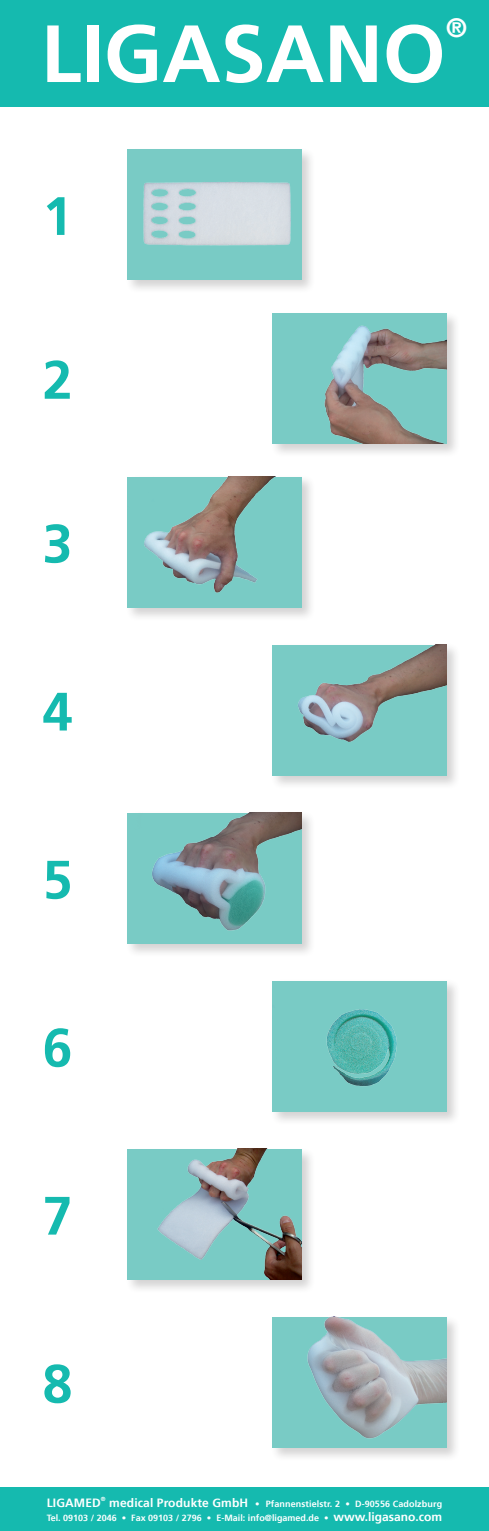
<style>
.page{position:relative;width:489px;height:1531px;background:#fff}
.page>*{position:absolute;margin:0;border:0;box-sizing:border-box;transform-origin:0 0}
.t1{font:700 81px "Frutiger";color:#fff}
.t2{font:700 54px "Frutiger";color:#15baaf}
.t3{font:700 27px "Frutiger";color:#fff}
.t4{font:700 12px "Frutiger";letter-spacing:.01em;color:#fff}
.t5{font:700 9px/14.4px "Frutiger";color:#fff;text-align:right}
.t6{font:700 6px "Frutiger";color:#fff}
.s1{font-size:12px}
</style>
<div class="page">
<div style="left:0;top:0;width:489px;height:106px;background:#15baaf"></div>
<div style="left:0;top:1487px;width:489px;height:44px;background:#15baaf"></div>
<div style="left:125px;top:147px;width:191px;height:147px;background:#231f20;opacity:.2"></div>
<img style="left:128px;top:149px;width:174px;height:131px">
<div style="left:270px;top:311px;width:190px;height:147px;background:#231f20;opacity:.2"></div>
<img style="left:272px;top:313px;width:174px;height:131px">
<div style="left:125px;top:474px;width:191px;height:148px;background:#231f20;opacity:.2"></div>
<img style="left:128px;top:477px;width:174px;height:131px">
<div style="left:270px;top:642px;width:190px;height:148px;background:#231f20;opacity:.2"></div>
<img style="left:272px;top:645px;width:174px;height:131px">
<div style="left:125px;top:810px;width:191px;height:148px;background:#231f20;opacity:.2"></div>
<img style="left:128px;top:813px;width:174px;height:131px">
<div style="left:270px;top:978px;width:190px;height:148px;background:#231f20;opacity:.2"></div>
<img style="left:272px;top:981px;width:174px;height:131px">
<div style="left:125px;top:1146px;width:191px;height:148px;background:#231f20;opacity:.2"></div>
<img style="left:128px;top:1149px;width:174px;height:131px">
<div style="left:270px;top:1314px;width:190px;height:148px;background:#231f20;opacity:.2"></div>
<img style="left:272px;top:1317px;width:174px;height:131px">
<h1 class="t1" style="left:41px;top:6px;width:407px">LIGASANO</h1>
<h3 class="t3" style="left:446px;top:12px;width:23px">®</h3>
<h2 class="t2" style="left:43px;top:184px;width:32px">1</h2>
<h2 class="t2" style="left:43px;top:348px;width:32px">2</h2>
<h2 class="t2" style="left:43px;top:512px;width:32px">3</h2>
<h2 class="t2" style="left:43px;top:680px;width:32px">4</h2>
<h2 class="t2" style="left:43px;top:848px;width:32px">5</h2>
<h2 class="t2" style="left:43px;top:1016px;width:32px">6</h2>
<h2 class="t2" style="left:43px;top:1184px;width:32px">7</h2>
<h2 class="t2" style="left:43px;top:1352px;width:32px">8</h2>
<h3 class="t4" style="left:47px;top:1495px;width:56px">LIGAMED</h3>
<p class="t6" style="left:101px;top:1495px;width:6px">®</p>
<p class="t5" style="left:47px;top:1496px;width:397px"><span class="s1">medical Produkte GmbH</span> • Pfannenstielstr. 2 • D-90556 Cadolzburg<br>Tel. 09103 / 2046 • Fax 09103 / 2796 • E-Mail: info@ligamed.de • <span class="s1">www.ligasano.com</span></p>
</div>
